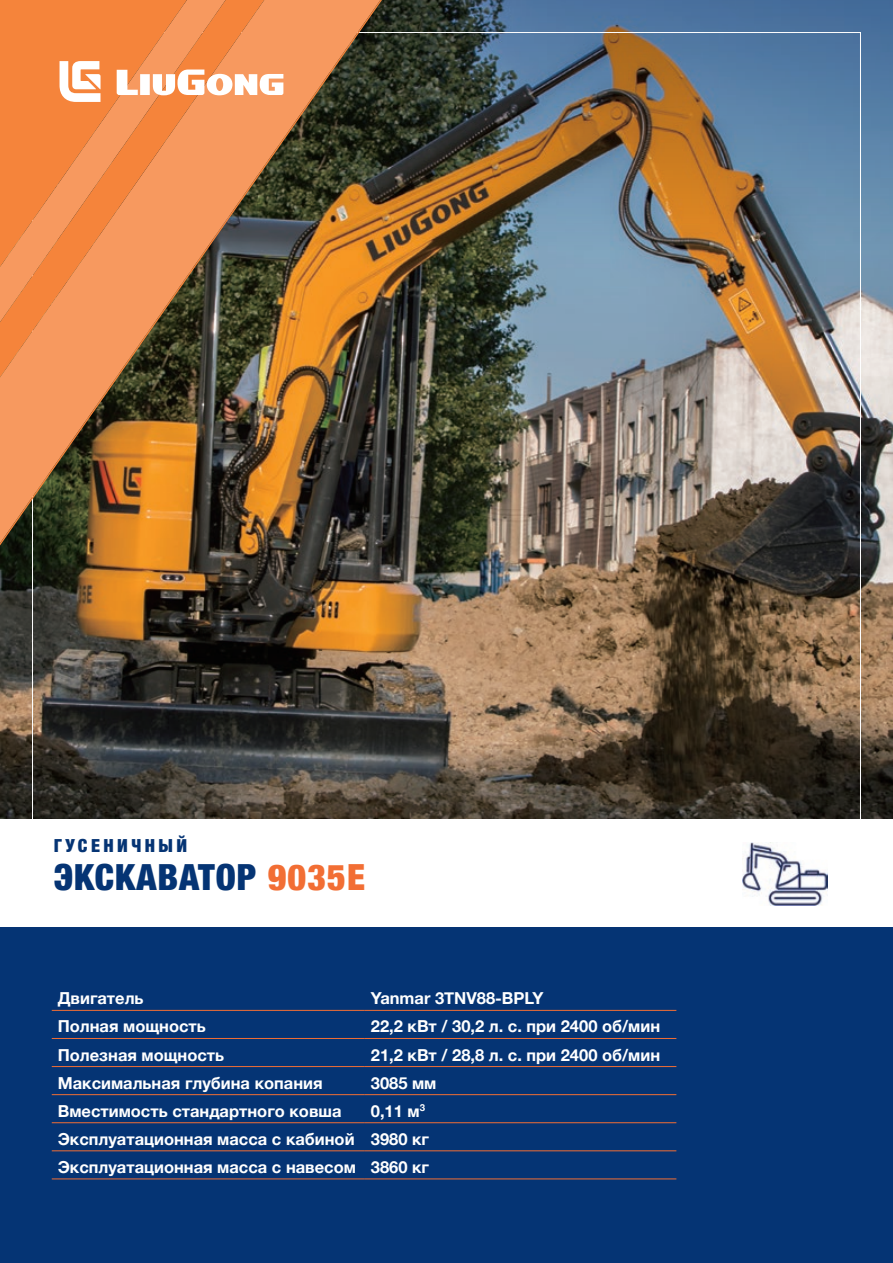
<style>
.page{position:relative;width:893px;height:1263px;background:#fff}
.page>*{position:absolute;margin:0;border:0;box-sizing:border-box;transform-origin:0 0}
.t1{font:900 condensed 36px "Helvetica Neue";letter-spacing:.03em;color:#053474}
.t2{font:900 condensed 18px "Helvetica Neue";letter-spacing:.19em;color:#053474}
.t3{font:700 16.5px "Helvetica Neue";color:#fff}
.s1{color:#f26e34}
</style>
<div class="page">
<img style="left:0;top:0;width:893px;height:928px">
<div style="left:0;top:928px;width:893px;height:335px;background:#053474"></div>
<img style="left:0;top:0;width:380px;height:543px">
<svg style="left:0;top:0;width:226px;height:322px;background:#ec8a4b"></svg>
<svg style="left:60px;top:61px;width:41px;height:41px"></svg>
<svg style="left:117px;top:70px;width:166px;height:25px"></svg>
<hr style="left:52px;top:1010px;width:313px;height:1px;background:#f26e34">
<hr style="left:365px;top:1010px;width:311px;height:1px;background:#f26e34">
<hr style="left:52px;top:1038px;width:313px;height:1px;background:#f26e34">
<hr style="left:365px;top:1038px;width:311px;height:1px;background:#f26e34">
<hr style="left:52px;top:1066px;width:313px;height:1px;background:#f26e34">
<hr style="left:365px;top:1066px;width:311px;height:1px;background:#f26e34">
<hr style="left:52px;top:1094px;width:313px;height:1px;background:#f26e34">
<hr style="left:365px;top:1094px;width:311px;height:1px;background:#f26e34">
<hr style="left:52px;top:1122px;width:313px;height:1px;background:#f26e34">
<hr style="left:365px;top:1122px;width:311px;height:1px;background:#f26e34">
<hr style="left:52px;top:1150px;width:313px;height:1px;background:#f26e34">
<hr style="left:365px;top:1150px;width:311px;height:1px;background:#f26e34">
<hr style="left:52px;top:1179px;width:313px;height:1px;background:#f26e34">
<hr style="left:365px;top:1179px;width:311px;height:1px;background:#f26e34">
<img style="left:742px;top:843px;width:86px;height:63px">
<h2 class="t2" style="left:54px;top:831px;width:135px">ГУСЕНИЧНЫЙ</h2>
<h2 class="t1" style="left:54px;top:847px;width:313px">ЭКСКАВАТОР <span class="s1">9035E</span></h2>
<p class="t3" style="left:58px;top:985px;width:87px">Двигатель</p>
<p class="t3" style="left:371px;top:985px;width:174px">Yanmar 3TNV88-BPLY</p>
<p class="t3" style="left:58px;top:1014px;width:150px">Полная мощность</p>
<p class="t3" style="left:371px;top:1014px;width:291px">22,2 кВт / 30,2 л. с. при 2400 об/мин</p>
<p class="t3" style="left:58px;top:1042px;width:168px">Полезная мощность</p>
<p class="t3" style="left:371px;top:1042px;width:291px">21,2 кВт / 28,8 л. с. при 2400 об/мин</p>
<p class="t3" style="left:58px;top:1070px;width:266px">Максимальная глубина копания</p>
<p class="t3" style="left:371px;top:1070px;width:67px">3085 мм</p>
<p class="t3" style="left:58px;top:1098px;width:285px">Вместимость стандартного ковша</p>
<p class="t3" style="left:371px;top:1098px;width:56px">0,11 м<sup>3</sup></p>
<p class="t3" style="left:58px;top:1126px;width:298px">Эксплуатационная масса c кабиной</p>
<p class="t3" style="left:371px;top:1126px;width:60px">3980 кг</p>
<p class="t3" style="left:58px;top:1154px;width:300px">Эксплуатационная масса с навесом</p>
<p class="t3" style="left:371px;top:1154px;width:60px">3860 кг</p>
</div>
